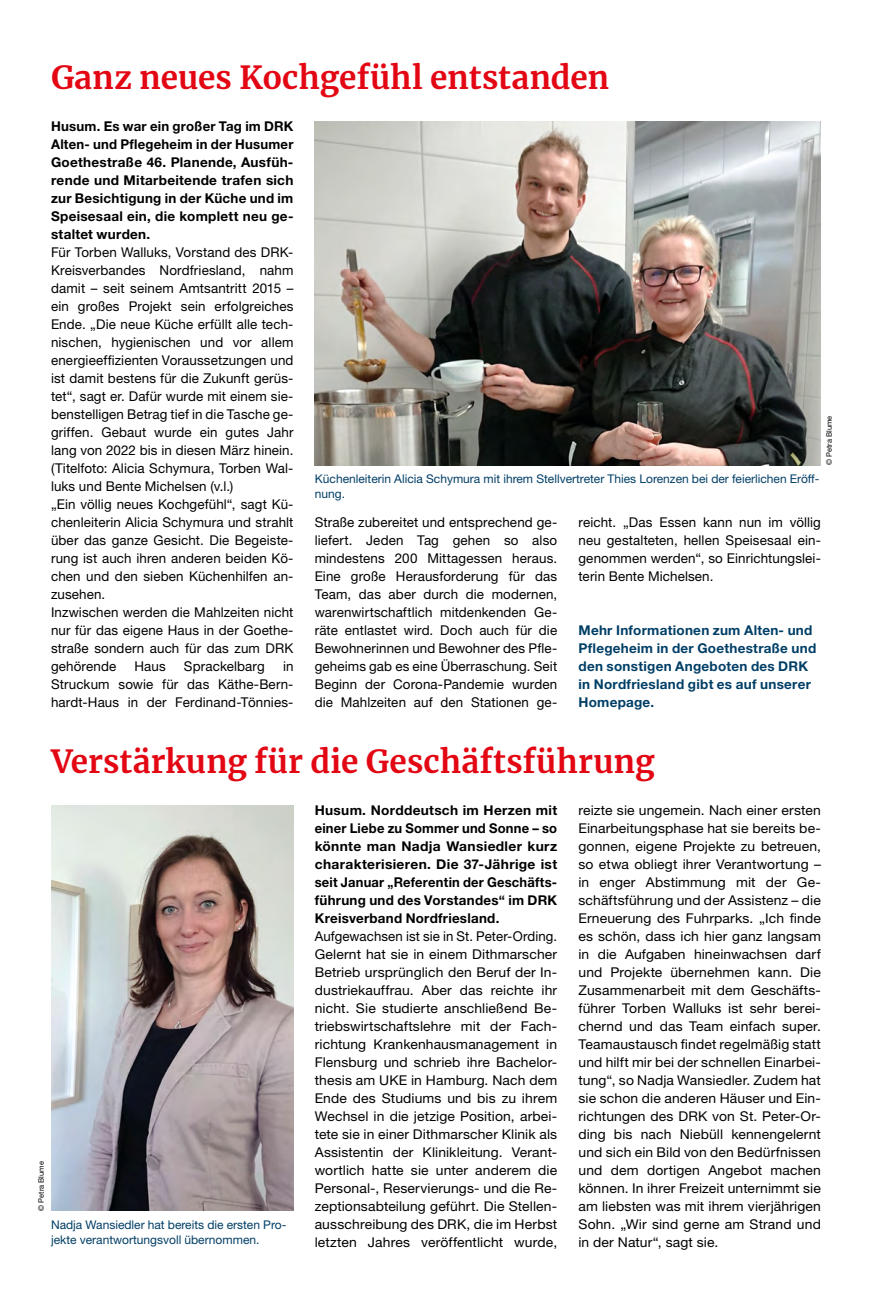
<style>
.page{position:relative;width:872px;height:1297px;background:#fff}
.page>*{position:absolute;margin:0;border:0;box-sizing:border-box;transform-origin:0 0}
.t1{font:700 31.5px "Merriweather";letter-spacing:.005em;color:#e30613}
.t2{font:13.5px/18px "Helvetica Neue LT Std";letter-spacing:.01em;color:#000;text-align:justify}
.t3{font:700 13.5px/18px "Helvetica Neue LT Std";letter-spacing:.02em;color:#000;text-align:justify}
.t4{font:700 13.5px/18px "Helvetica Neue LT Std";letter-spacing:.02em;color:#003e66}
.t5{font:12px/15px "Helvetica Neue LT Std";color:#003e66}
.t6{font:7.5px "Helvetica Neue LT Std";color:#000}
</style>
<div class="page">
<img style="left:315px;top:121px;width:506px;height:344px">
<img style="left:51px;top:806px;width:242px;height:405px">
<h1 class="t1" style="left:51px;top:55px;width:560px">Ganz neues Kochgefühl entstanden</h1>
<p class="t3" style="left:51px;top:116px;width:244px">Husum. Es war ein großer Tag im DRK Alten- und Pflegeheim in der Husumer Goethestraße 46. Planende, Ausfüh&shy;rende und Mitarbeitende trafen sich zur Besichtigung in der Küche und im Speisesaal ein, die komplett neu ge&shy;staltet wurden.</p>
<p class="t2" style="left:51px;top:243px;width:244px;text-align:left">Für Torben Walluks, Vorstand des DRK-Kreisverbandes Nordfriesland, nahm damit – seit seinem Amtsantritt 2015 – ein großes Projekt sein erfolgreiches Ende. „Die neue Küche erfüllt alle tech&shy;nischen, hygienischen und vor allem energieeffizienten Voraussetzungen und ist damit bestens für die Zukunft gerüs&shy;tet“, sagt er. Dafür wurde mit einem sie&shy;benstelligen Betrag tief in die Tasche ge&shy;griffen. Gebaut wurde ein gutes Jahr lang von 2022 bis in diesen März hinein. (Titelfoto: Alicia Schymura, Torben Wal&shy;luks und Bente Michelsen (v.l.)<br>„Ein völlig neues Kochgefühl“, sagt Kü&shy;chenleiterin Alicia Schymura und strahlt über das ganze Gesicht. Die Begeiste&shy;rung ist auch ihren anderen beiden Kö&shy;chen und den sieben Küchenhilfen an&shy;zusehen.<br>Inzwischen werden die Mahlzeiten nicht nur für das eigene Haus in der Goethe&shy;straße sondern auch für das zum DRK gehörende</p>
<p class="t6" style="left:824px;top:465px;width:51px;rotate:-90deg">© Petra Blume</p>
<p class="t5" style="left:315px;top:471px;width:506px">Küchenleiterin Alicia Schymura mit ihrem Stellvertreter Thies Lorenzen bei der feierlichen Eröff&shy;nung.</p>
<p class="t2" style="left:315px;top:513px;width:244px">Straße zubereitet und entsprechend ge&shy;liefert. Jeden Tag gehen so also mindestens 200 Mittagessen heraus.<br>Eine große Herausforderung für das Team, das aber durch die modernen, warenwirtschaftlich mitdenkenden Ge&shy;räte entlastet wird. Doch auch für die Bewohnerinnen und Bewohner des Pfle&shy;geheims gab es eine Überraschung. Seit Beginn der Corona-Pandemie wurden die Mahlzeiten auf den Stationen ge-</p>
<p class="t2" style="left:578px;top:513px;width:244px">reicht. „Das Essen kann nun im völlig neu gestalteten, hellen Speisesaal ein&shy;genommen werden“, so Einrichtungslei&shy;terin Bente Michelsen.</p>
<p class="t4" style="left:578px;top:620px;width:239px">Mehr Informationen zum Alten- und<br>Pflegeheim in der Goethestraße und den sonstigen Angeboten des DRK in Nordfriesland gibt es auf unserer<br>Homepage.</p>
<p class="t2" style="left:134px;top:657px;width:33px">Haus</p>
<p class="t2" style="left:184px;top:657px;width:82px">Sprackelbarg</p>
<p class="t2" style="left:51px;top:657px;width:244px;text-indent:232px">in Struckum sowie für das Käthe-Bern&shy;hardt-Haus in der Ferdinand-Tönnies-</p>
<h1 class="t1" style="left:51px;top:739px;width:605px">Verstärkung für die Geschäftsführung</h1>
<p class="t6" style="left:37px;top:1211px;width:51px;rotate:-90deg">© Petra Blume</p>
<p class="t5" style="left:51px;top:1217px;width:237px">Nadja Wansiedler hat bereits die ersten Pro&shy;jekte verantwortungsvoll übernommen.</p>
<p class="t3" style="left:315px;top:800px;width:244px">Husum. Norddeutsch im Herzen mit einer Liebe zu Sommer und Sonne – so könnte man Nadja Wansiedler kurz charakterisieren. Die 37-Jährige ist seit Januar „Referentin der Geschäfts&shy;führung und des Vorstandes“ im DRK Kreisverband Nordfriesland.</p>
<p class="t2" style="left:315px;top:927px;width:244px">Aufgewachsen ist sie in St. Peter-Ording.<br>Gelernt hat sie in einem Dithmarscher Betrieb ursprünglich den Beruf der In&shy;dustriekauffrau. Aber das reichte ihr nicht. Sie studierte anschließend Be&shy;triebswirtschaftslehre mit der Fach&shy;richtung Krankenhausmanagement in Flensburg und schrieb ihre Bachelor&shy;thesis am UKE in Hamburg. Nach dem Ende des Studiums und bis zu ihrem Wechsel in die jetzige Position, arbei&shy;tete sie in einer Dithmarscher Klinik als Assistentin der Klinikleitung. Verant&shy;wortlich hatte sie unter anderem die Personal-, Reservierungs- und die Re&shy;zeptionsabteilung geführt. Die Stellen&shy;ausschreibung des DRK, die im Herbst letzten Jahres veröffentlicht wurde,</p>
<p class="t2" style="left:578px;top:801px;width:244px">reizte sie ungemein. Nach einer ersten Einarbeitungsphase hat sie bereits be&shy;gonnen, eigene Projekte zu betreuen, so etwa obliegt ihrer Verantwortung – in enger Abstimmung mit der Ge&shy;schäftsführung und der Assistenz – die Erneuerung des Fuhrparks. „Ich finde es schön, dass ich hier ganz langsam in die Aufgaben hineinwachsen darf und Projekte übernehmen kann. Die Zusammenarbeit mit dem Geschäfts&shy;führer Torben Walluks ist sehr berei&shy;chernd und das Team einfach super.<br>Teamaustausch findet regelmäßig statt und hilft mir bei der schnellen Einarbei&shy;tung“, so Nadja Wansiedler. Zudem hat sie schon die anderen Häuser und Ein&shy;richtungen des DRK von St. Peter-Or&shy;ding bis nach Niebüll kennengelernt und sich ein Bild von den Bedürfnissen und dem dortigen Angebot machen können. In ihrer Freizeit unternimmt sie am liebsten was mit ihrem vierjährigen Sohn. „Wir sind gerne am Strand und in der Natur“, sagt sie.</p>
</div>
